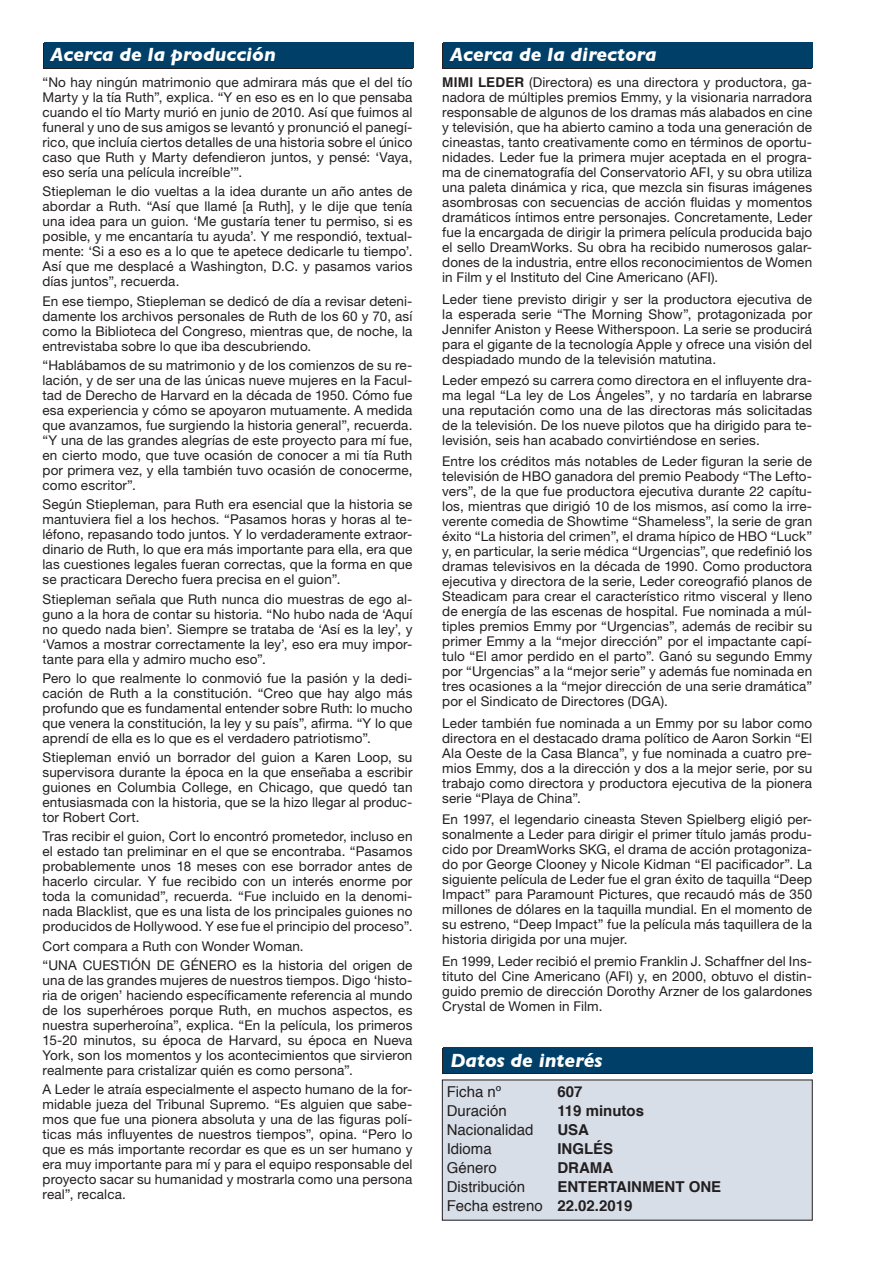
<style>
.page{position:relative;width:893px;height:1263px;background:#fff}
.page>*{position:absolute;margin:0;border:0;box-sizing:border-box;transform-origin:0 0}
.t1{font:italic 700 19.5px "Gill Sans";color:#fff}
.t2{font:15px "Helvetica";color:#231f20}
.t3{font:700 15px "Helvetica";color:#231f20}
.t4{font:13.5px/15px "Helvetica Neue";letter-spacing:.01em;color:#231f20;text-align:justify}
.s1{font-family:"Helvetica";font-weight:700}
.s2{font-weight:700}
</style>
<div class="page">
<div style="left:43px;top:44px;width:369px;height:25px;background:#231f20"></div>
<div style="left:44px;top:43px;width:370px;height:25px;background:#004068"></div>
<div style="left:442px;top:1049px;width:370px;height:25px;background:#231f20"></div>
<div style="left:443px;top:1048px;width:370px;height:25px;background:#004068"></div>
<div style="left:442px;top:1080px;width:370px;height:140px;background:#d7dee8"></div>
<div style="left:442px;top:44px;width:370px;height:25px;background:#231f20"></div>
<div style="left:443px;top:43px;width:370px;height:25px;background:#004068"></div>
<p class="t1" style="left:51px;top:43px;width:227px">Acerca de la producción</p>
<p class="t4" style="left:43px;top:75px;width:371px">“No hay ningún matrimonio que admirara más que el del tío Marty y la tía Ruth”, explica. “Y en eso es en lo que pensaba cuando el tío Marty murió en junio de 2010. Así que fuimos al funeral y uno de sus amigos se levantó y pronunció el panegí&shy;rico, que incluía ciertos detalles de una historia sobre el único caso que Ruth y Marty defendieron juntos, y pensé: ‘Vaya, eso sería una película increíble’”.</p>
<p class="t4" style="left:43px;top:184px;width:371px">Stiepleman le dio vueltas a la idea durante un año antes de abordar a Ruth. “Así que llamé [a Ruth], y le dije que tenía una idea para un guion. ‘Me gustaría tener tu permiso, si es posible, y me encantaría tu ayuda’. Y me respondió, textual&shy;mente: ‘Si a eso es a lo que te apetece dedicarle tu tiempo’.<br>Así que me desplacé a Washington, D.C. y pasamos varios días juntos”, recuerda.</p>
<p class="t4" style="left:43px;top:293px;width:371px">En ese tiempo, Stiepleman se dedicó de día a revisar deteni&shy;damente los archivos personales de Ruth de los 60 y 70, así como la Biblioteca del Congreso, mientras que, de noche, la entrevistaba sobre lo que iba descubriendo.</p>
<p class="t4" style="left:43px;top:357px;width:371px">“Hablábamos de su matrimonio y de los comienzos de su re&shy;lación, y de ser una de las únicas nueve mujeres en la Facul&shy;tad de Derecho de Harvard en la década de 1950. Cómo fue esa experiencia y cómo se apoyaron mutuamente. A medida que avanzamos, fue surgiendo la historia general”, recuerda. “Y una de las grandes alegrías de este proyecto para mí fue, en cierto modo, que tuve ocasión de conocer a mi tía Ruth por primera vez, y ella también tuvo ocasión de conocerme, como escritor”.</p>
<p class="t4" style="left:43px;top:497px;width:371px">Según Stiepleman, para Ruth era esencial que la historia se mantuviera fiel a los hechos. “Pasamos horas y horas al te&shy;léfono, repasando todo juntos. Y lo verdaderamente extraor&shy;dinario de Ruth, lo que era más importante para ella, era que las cuestiones legales fueran correctas, que la forma en que se practicara Derecho fuera precisa en el guion”.</p>
<p class="t4" style="left:43px;top:591px;width:371px">Stiepleman señala que Ruth nunca dio muestras de ego al&shy;guno a la hora de contar su historia. “No hubo nada de ‘Aquí no quedo nada bien’. Siempre se trataba de ‘Así es la ley’, y ‘Vamos a mostrar correctamente la ley’, eso era muy impor&shy;tante para ella y admiro mucho eso”.</p>
<p class="t4" style="left:43px;top:670px;width:371px">Pero lo que realmente lo conmovió fue la pasión y la dedi&shy;cación de Ruth a la constitución. “Creo que hay algo más profundo que es fundamental entender sobre Ruth: lo mucho que venera la constitución, la ley y su país”, afirma. “Y lo que aprendí de ella es lo que es el verdadero patriotismo”.</p>
<p class="t4" style="left:43px;top:749px;width:371px">Stiepleman envió un borrador del guion a Karen Loop, su supervisora durante la época en la que enseñaba a escribir guiones en Columbia College, en Chicago, que quedó tan entusiasmada con la historia, que se la hizo llegar al produc&shy;tor Robert Cort.</p>
<p class="t4" style="left:43px;top:829px;width:371px">Tras recibir el guion, Cort lo encontró prometedor, incluso en el estado tan preliminar en el que se encontraba. “Pasamos probablemente unos 18 meses con ese borrador antes de hacerlo circular. Y fue recibido con un interés enorme por toda la comunidad”, recuerda. “Fue incluido en la denomi&shy;nada Blacklist, que es una lista de los principales guiones no producidos de Hollywood. Y ese fue el principio del proceso”.</p>
<p class="t4" style="left:43px;top:938px;width:263px">Cort compara a Ruth con Wonder Woman.</p>
<p class="t4" style="left:43px;top:957px;width:371px">“UNA CUESTIÓN DE GÉNERO es la historia del origen de una de las grandes mujeres de nuestros tiempos. Digo ‘histo&shy;ria de origen’ haciendo específicamente referencia al mundo de los superhéroes porque Ruth, en muchos aspectos, es nuestra superheroína”, explica. “En la película, los primeros 15-20 minutos, su época de Harvard, su época en Nueva York, son los momentos y los acontecimientos que sirvieron realmente para cristalizar quién es como persona”.</p>
<p class="t4" style="left:43px;top:1081px;width:371px">A Leder le atraía especialmente el aspecto humano de la for&shy;midable jueza del Tribunal Supremo. “Es alguien que sabe&shy;mos que fue una pionera absoluta y una de las figuras polí&shy;ticas más influyentes de nuestros tiempos”, opina. “Pero lo que es más importante recordar es que es un ser humano y era muy importante para mí y para el equipo responsable del proyecto sacar su humanidad y mostrarla como una persona real”, recalca.</p>
<p class="t1" style="left:450px;top:43px;width:208px">Acerca de la directora</p>
<p class="t4" style="left:442px;top:75px;width:371px"><span class="s1">MIMI LEDER</span> (Directora) es una directora y productora, ga&shy;nadora de múltiples premios Emmy, y la visionaria narradora responsable de algunos de los dramas más alabados en cine y televisión, que ha abierto camino a toda una generación de cineastas, tanto creativamente como en términos de oportu&shy;nidades. Leder fue la primera mujer aceptada en el progra&shy;ma de cinematografía del Conservatorio AFI, y su obra utiliza una paleta dinámica y rica, que mezcla sin fisuras imágenes asombrosas con secuencias de acción fluidas y momentos dramáticos íntimos entre personajes. Concretamente, Leder fue la encargada de dirigir la primera película producida bajo el sello DreamWorks. Su obra ha recibido numerosos galar&shy;dones de la industria, entre ellos reconocimientos de Women in Film y el Instituto del Cine Americano (AFI).</p>
<p class="t4" style="left:442px;top:291px;width:371px">Leder tiene previsto dirigir y ser la productora ejecutiva de la esperada serie “The Morning Show”, protagonizada por Jennifer Aniston y Reese Witherspoon. La serie se producirá para el gigante de la tecnología Apple y ofrece una visión del despiadado mundo de la televisión matutina.</p>
<p class="t4" style="left:442px;top:372px;width:371px">Leder empezó su carrera como directora en el influyente dra&shy;ma legal “La ley de Los Ángeles”, y no tardaría en labrarse una reputación como una de las directoras más solicitadas de la televisión. De los nueve pilotos que ha dirigido para te&shy;levisión, seis han acabado convirtiéndose en series.</p>
<p class="t4" style="left:442px;top:454px;width:371px">Entre los créditos más notables de Leder figuran la serie de televisión de HBO ganadora del premio Peabody “The Lefto&shy;vers”, de la que fue productora ejecutiva durante 22 capítu&shy;los, mientras que dirigió 10 de los mismos, así como la irre&shy;verente comedia de Showtime “Shameless”, la serie de gran éxito “La historia del crimen”, el drama hípico de HBO “Luck” y, en particular, la serie médica “Urgencias”, que redefinió los dramas televisivos en la década de 1990. Como productora ejecutiva y directora de la serie, Leder coreografió planos de Steadicam para crear el característico ritmo visceral y lleno de energía de las escenas de hospital. Fue nominada a múl&shy;tiples premios Emmy por “Urgencias”, además de recibir su primer Emmy a la “mejor dirección” por el impactante capí&shy;tulo “El amor perdido en el parto”. Ganó su segundo Emmy por “Urgencias” a la “mejor serie” y además fue nominada en tres ocasiones a la “mejor dirección de una serie dramática” por el Sindicato de Directores (DGA).</p>
<p class="t4" style="left:442px;top:715px;width:371px">Leder también fue nominada a un Emmy por su labor como directora en el destacado drama político de Aaron Sorkin “El Ala Oeste de la Casa Blanca”, y fue nominada a cuatro pre&shy;mios Emmy, dos a la dirección y dos a la mejor serie, por su trabajo como directora y productora ejecutiva de la pionera serie “Playa de China”.</p>
<p class="t4" style="left:442px;top:812px;width:371px">En 1997, el legendario cineasta Steven Spielberg eligió per&shy;sonalmente a Leder para dirigir el primer título jamás produ&shy;cido por DreamWorks SKG, el drama de acción protagoniza&shy;do por George Clooney y Nicole Kidman “El pacificador”. La siguiente película de Leder fue el gran éxito de taquilla “Deep Impact” para Paramount Pictures, que recaudó más de 350 millones de dólares en la taquilla mundial. En el momento de su estreno, “Deep Impact” fue la película más taquillera de la historia dirigida por una mujer.</p>
<p class="t4" style="left:442px;top:953px;width:371px">En 1999, Leder recibió el premio Franklin J. Schaffner del Ins&shy;tituto del Cine Americano (AFI) y, en 2000, obtuvo el distin&shy;guido premio de dirección Dorothy Arzner de los galardones Crystal de Women in Film.</p>
<p class="t1" style="left:450px;top:1048px;width:154px">Datos de interés</p>
<p class="t2" style="left:447px;top:1080px;width:56px">Ficha nº</p>
<p class="t3" style="left:557px;top:1079px;width:27px">607</p>
<p class="t2" style="left:447px;top:1099px;width:62px">Duración</p>
<p class="t3" style="left:557px;top:1098px;width:88px">119 minutos</p>
<p class="t2" style="left:447px;top:1118px;width:88px">Nacionalidad</p>
<p class="t3" style="left:557px;top:1117px;width:33px">USA</p>
<p class="t2" style="left:447px;top:1137px;width:47px">Idioma</p>
<p class="t3" style="left:557px;top:1136px;width:57px">INGLÉS</p>
<p class="t2" style="left:447px;top:1156px;width:52px">Género</p>
<p class="t3" style="left:557px;top:1155px;width:57px">DRAMA</p>
<p class="t2" style="left:447px;top:1175px;width:80px">Distribución</p>
<p class="t3" style="left:557px;top:1174px;width:165px">ENTERTAINMENT ONE</p>
<p class="t2" style="left:447px;top:1194px;width:187px">Fecha estreno <span class="s2">22.02.2019</span></p>
</div>
